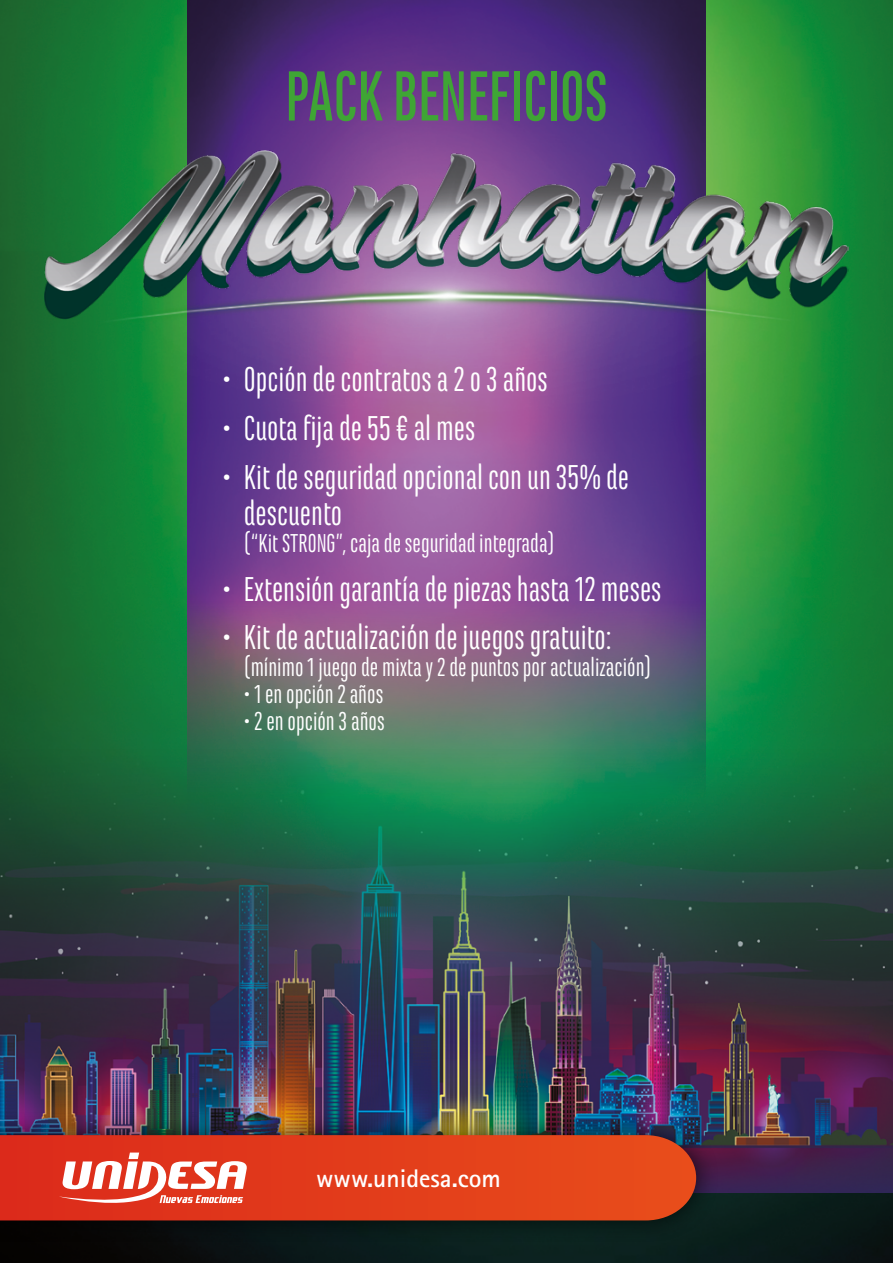
<style>
.page{position:relative;width:893px;height:1263px;background:#fff}
.page>*{position:absolute;margin:0;border:0;box-sizing:border-box;transform-origin:0 0}
.t1{font:500 73.95px "Marianina Cn FY";color:#3fa535}
.t2{font:36px/36px "Marianina Cn FY";color:#fff}
.t3{font:27px "Marianina Cn FY";color:#fff}
.t4{font:700 25.5px "Rotis Sans Serif";color:#fff}
</style>
<div class="page">
<img style="left:0;top:0;width:893px;height:1263px">
<img style="left:188px;top:0;width:517px;height:554px">
<img style="left:45px;top:151px;width:803px;height:270px">
<img style="left:0;top:554px;width:893px;height:638px">
<div style="left:0;top:1111px;width:719px;height:133px;background:#000;opacity:.75"></div>
<svg style="left:0;top:1135px;width:696px;height:85px;background:#de3c1b"></svg>
<svg style="left:59px;top:1152px;width:188px;height:52px"></svg>
<p class="t1" style="left:285px;top:56px;width:324px">PACK BENEFICIOS</p>
<p class="t2" style="left:223px;top:361px;width:327px">• Opción de contratos a 2 o 3 años</p>
<p class="t2" style="left:223px;top:410px;width:254px">• Cuota fija de 55 € al mes</p>
<p class="t2" style="left:244px;top:459px;width:387px;text-indent:-21px">• Kit de seguridad opcional con un 35% de descuento</p>
<p class="t3" style="left:244px;top:528px;width:312px">(“Kit STRONG”, caja de seguridad integrada)</p>
<p class="t2" style="left:223px;top:571px;width:440px">• Extensión garantía de piezas hasta 12 meses</p>
<p class="t2" style="left:223px;top:619px;width:391px">• Kit de actualización de juegos gratuito:</p>
<p class="t3" style="left:244px;top:653px;width:409px">(mínimo 1 juego de mixta y 2 de puntos por actualización)</p>
<p class="t3" style="left:244px;top:680px;width:141px">• 1 en opción 2 años</p>
<p class="t3" style="left:244px;top:707px;width:142px">• 2 en opción 3 años</p>
<p class="t4" style="left:316px;top:1162px;width:186px">www.unidesa.com</p>
</div>
